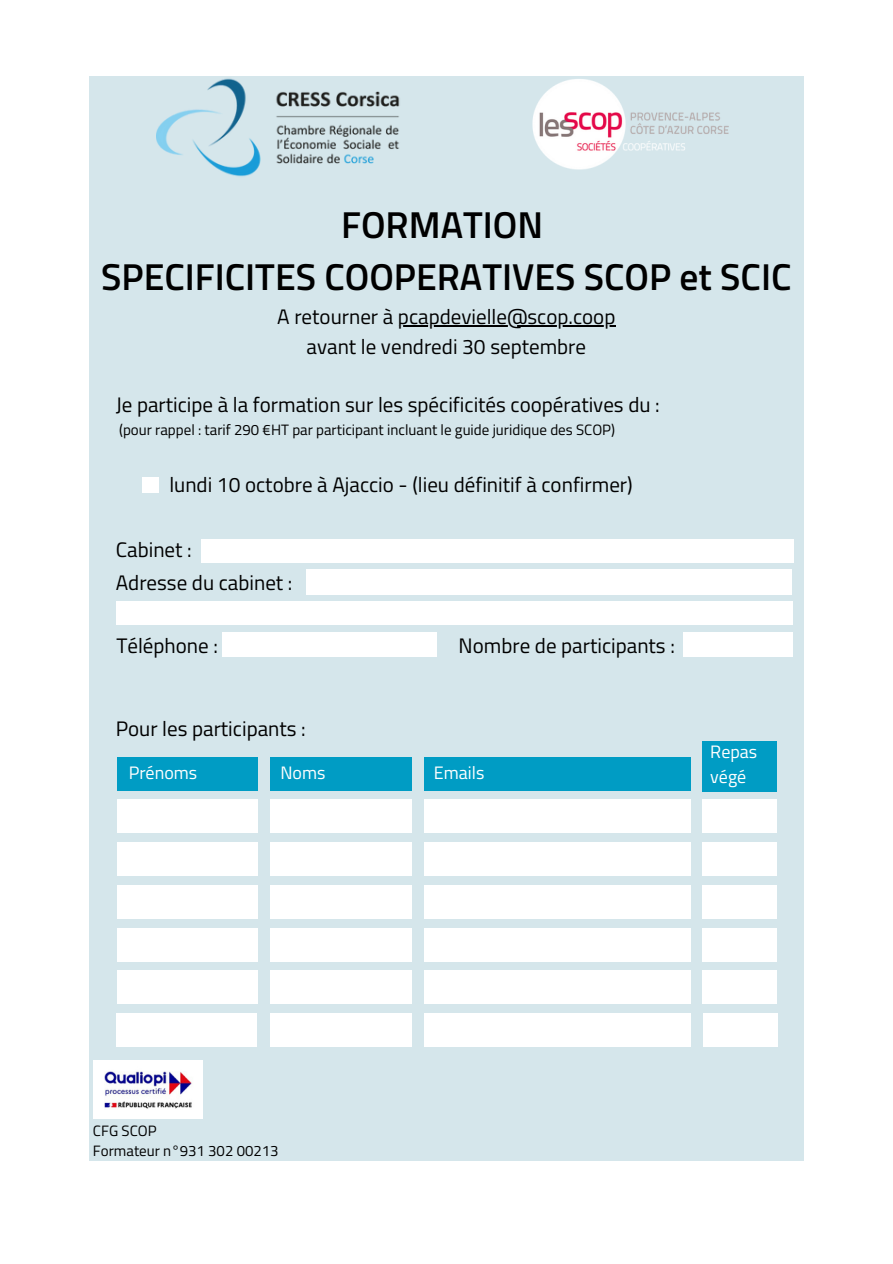
<style>
.page{position:relative;width:893px;height:1264px;background:#fff}
.page>*{position:absolute;margin:0;border:0;box-sizing:border-box;transform-origin:0 0}
.t1{font:600 37.5px/51.8px "Titillium Web";color:#000;text-align:center}
.t2{font:21px/32.2px "Titillium Web";color:#000}
.t3{font:18px/24.8px "Titillium Web";color:#fff}
.t4{font:15px/20.2px "Titillium Web";color:#000}
</style>
<div class="page">
<div style="left:89px;top:76px;width:714px;height:1084px;background:#d5e6eb"></div>
<div style="left:201px;top:539px;width:592px;height:23px;background:#fff"></div>
<div style="left:306px;top:569px;width:486px;height:26px;background:#fff"></div>
<div style="left:116px;top:601px;width:676px;height:24px;background:#fff"></div>
<div style="left:222px;top:632px;width:215px;height:25px;background:#fff"></div>
<div style="left:683px;top:632px;width:109px;height:25px;background:#fff"></div>
<div style="left:117px;top:799px;width:141px;height:34px;background:#fff"></div>
<div style="left:270px;top:799px;width:142px;height:34px;background:#fff"></div>
<div style="left:424px;top:799px;width:266px;height:34px;background:#fff"></div>
<div style="left:117px;top:842px;width:141px;height:34px;background:#fff"></div>
<div style="left:270px;top:842px;width:142px;height:34px;background:#fff"></div>
<div style="left:424px;top:842px;width:266px;height:34px;background:#fff"></div>
<div style="left:117px;top:885px;width:141px;height:33px;background:#fff"></div>
<div style="left:270px;top:885px;width:142px;height:33px;background:#fff"></div>
<div style="left:424px;top:885px;width:266px;height:33px;background:#fff"></div>
<div style="left:117px;top:927px;width:141px;height:34px;background:#fff"></div>
<div style="left:270px;top:927px;width:142px;height:34px;background:#fff"></div>
<div style="left:424px;top:1013px;width:266px;height:34px;background:#fff"></div>
<div style="left:117px;top:970px;width:141px;height:34px;background:#fff"></div>
<div style="left:270px;top:970px;width:142px;height:34px;background:#fff"></div>
<div style="left:424px;top:927px;width:266px;height:34px;background:#fff"></div>
<div style="left:116px;top:1013px;width:141px;height:34px;background:#fff"></div>
<div style="left:270px;top:1013px;width:141px;height:34px;background:#fff"></div>
<div style="left:424px;top:970px;width:266px;height:34px;background:#fff"></div>
<hr style="left:398px;top:325px;width:217px;height:2px;background:#000">
<div style="left:117px;top:757px;width:141px;height:34px;background:#009cc4"></div>
<div style="left:270px;top:757px;width:142px;height:34px;background:#009cc4"></div>
<div style="left:424px;top:757px;width:266px;height:34px;background:#009cc4"></div>
<div style="left:702px;top:740px;width:74px;height:51px;background:#009cc4"></div>
<div style="left:702px;top:799px;width:74px;height:34px;background:#fff"></div>
<div style="left:702px;top:842px;width:74px;height:34px;background:#fff"></div>
<div style="left:702px;top:885px;width:74px;height:33px;background:#fff"></div>
<div style="left:702px;top:927px;width:74px;height:34px;background:#fff"></div>
<div style="left:702px;top:970px;width:74px;height:34px;background:#fff"></div>
<div style="left:703px;top:1013px;width:74px;height:34px;background:#fff"></div>
<div style="left:142px;top:477px;width:17px;height:15px;background:#fff"></div>
<img style="left:532px;top:79px;width:197px;height:91px">
<img style="left:156px;top:78px;width:244px;height:99px">
<img style="left:93px;top:1060px;width:109px;height:58px">
<h1 class="t1" style="left:101px;top:198px;width:691px">FORMATION<br>SPECIFICITES COOPERATIVES SCOP et SCIC</h1>
<p class="t2" style="left:277px;top:302px;width:339px;line-height:29.2px;text-align:center">A retourner à pcapdevielle@scop.coop avant le vendredi 30 septembre</p>
<p class="t2" style="left:116px;top:388px;width:545px">Je participe à la formation sur les spécificités coopératives du :</p>
<p class="t4" style="left:119px;top:419px;width:497px">(pour rappel : tarif 290 €HT par participant incluant le guide juridique des SCOP)</p>
<p class="t2" style="left:169px;top:467px;width:465px">lundi 10 octobre à Ajaccio - (lieu définitif à confirmer)</p>
<p class="t2" style="left:116px;top:533px;width:178px">Cabinet :<br>Adresse du cabinet :</p>
<p class="t2" style="left:116px;top:628px;width:103px">Téléphone :</p>
<p class="t2" style="left:458px;top:628px;width:218px">Nombre de participants :</p>
<p class="t2" style="left:116px;top:712px;width:191px">Pour les participants :</p>
<p class="t3" style="left:129px;top:759px;width:70px">Prénoms</p>
<p class="t3" style="left:280px;top:759px;width:47px">Noms</p>
<p class="t3" style="left:434px;top:759px;width:52px">Emails</p>
<p class="t3" style="left:710px;top:739px;width:49px">Repas végé</p>
<p class="t4" style="left:93px;top:1119px;width:187px">CFG SCOP<br>Formateur n°931 302 00213</p>
</div>
